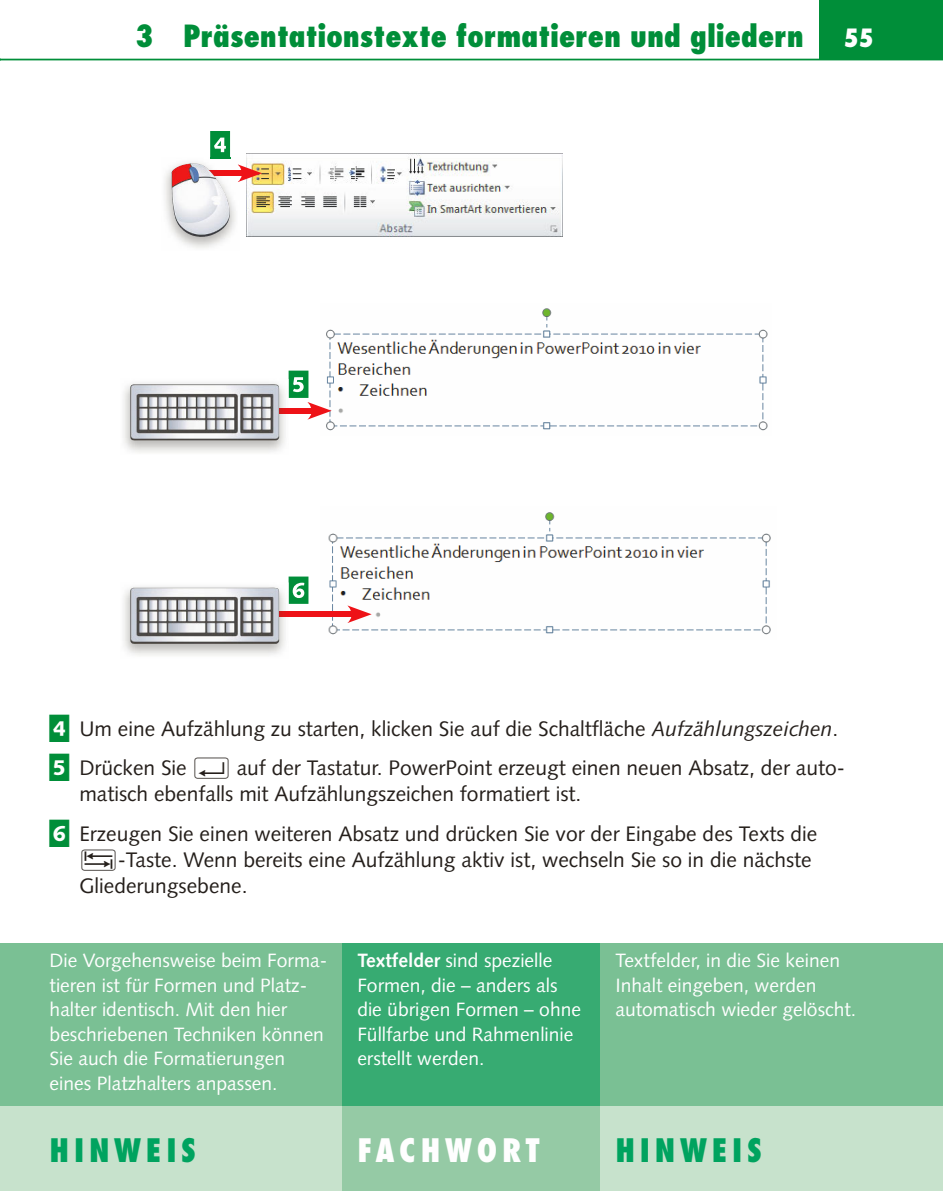
<style>
.page{position:relative;width:943px;height:1191px;background:#fff}
.page>*{position:absolute;margin:0;border:0;box-sizing:border-box;transform-origin:0 0}
.t1{font:800 condensed 31.5px "Futura";letter-spacing:.15em;color:#00a35f}
.t2{font:800 condensed 31.5px "Futura";letter-spacing:.15em;color:#fefefe}
.t3{font:800 condensed 29.75px "Futura";color:#008e39}
.t4{font:800 condensed 24.5px "Futura";color:#fefefe}
.t5{font:21px/39.4px "Syntax LT Std";color:#251f1b}
.t6{font:19.25px/24.5px "Syntax LT Std";color:#fefefe}
.s1{font-family:"Bfb numbers Normal";font-size:34.12px;color:#008e39}
.s2{font-style:italic}
.s3{font-family:"Keyboard Full Normal"}
.s4{font-weight:700}
</style>
<div class="page">
<div style="left:819px;top:0;width:124px;height:60px;background:#008e39"></div>
<hr style="left:0;top:59px;width:943px;height:1px;background:#008e39">
<div style="left:0;top:943px;width:342px;height:163px;background:#7ac094"></div>
<div style="left:342px;top:943px;width:258px;height:163px;background:#37ab72"></div>
<div style="left:600px;top:943px;width:343px;height:163px;background:#7ac094"></div>
<div style="left:0;top:1106px;width:342px;height:85px;background:#c7e2cc"></div>
<div style="left:342px;top:1106px;width:258px;height:85px;background:#95caa5"></div>
<div style="left:600px;top:1106px;width:343px;height:85px;background:#c7e2cc"></div>
<hr style="left:0;top:1106px;width:1px;height:85px;background:#7ac094">
<hr style="left:0;top:943px;width:1px;height:163px;background:#00a35f">
<svg style="left:288px;top:576px;width:20px;height:28px"></svg>
<img style="left:246px;top:153px;width:316px;height:83px">
<img style="left:326px;top:308px;width:442px;height:123px">
<img style="left:328px;top:512px;width:443px;height:123px">
<div style="left:205px;top:611px;width:152px;height:6px;background:#ee1217"></div>
<svg style="left:347px;top:605px;width:24px;height:18px"></svg>
<svg style="left:288px;top:370px;width:44px;height:49px"></svg>
<img style="left:123px;top:586px;width:162px;height:70px">
<img style="left:279px;top:611px;width:6px;height:6px">
<img style="left:130px;top:588px;width:149px;height:56px">
<img style="left:123px;top:382px;width:165px;height:71px">
<img style="left:279px;top:408px;width:9px;height:5px">
<img style="left:130px;top:384px;width:149px;height:56px">
<img style="left:164px;top:158px;width:74px;height:90px">
<svg style="left:210px;top:131px;width:20px;height:28px"></svg>
<img style="left:227px;top:171px;width:11px;height:5px">
<svg style="left:238px;top:164px;width:24px;height:18px"></svg>
<img style="left:171px;top:163px;width:56px;height:74px">
<h2 class="t3" style="left:135px;top:17px;width:670px">3 Präsentationstexte formatieren und gliedern</h2>
<p class="t4" style="left:843px;top:22px;width:31px">55</p>
<p class="t5" style="left:50px;top:709px;width:796px"><span class="s1">D</span> Um eine Aufzählung zu starten, klicken Sie auf die Schaltfläche <span class="s2">Aufzählungszeichen</span>.<br><span class="s1">E</span> Drücken Sie <span class="s3">Æ</span> auf der Tastatur. PowerPoint erzeugt einen neuen Absatz, der auto-</p>
<p class="t5" style="left:50px;top:774px;width:769px;text-indent:30px">matisch ebenfalls mit Aufzählungszeichen formatiert ist.<br><span class="s1">F</span> Erzeugen Sie einen weiteren Absatz und drücken Sie vor der Eingabe des Texts die</p>
<p class="t5" style="left:79px;top:846px;width:733px;line-height:26.2px"><span class="s3">Å</span>-Taste. Wenn bereits eine Aufzählung aktiv ist, wechseln Sie so in die nächste<br>Gliederungsebene.</p>
<p class="t6" style="left:50px;top:948px;width:279px">Die Vorgehensweise beim Forma&shy;tieren ist für Formen und Platz&shy;halter identisch. Mit den hier beschriebenen Techniken können<br>Sie auch die Formatierungen eines Platzhalters anpassen.</p>
<p class="t6" style="left:357px;top:948px;width:225px"><span class="s4">textfelder</span> sind spezielle<br>Formen, die – anders als die übrigen Formen – ohne<br>Füllfarbe und Rahmenlinie erstellt werden.</p>
<p class="t6" style="left:615px;top:948px;width:242px">Textfelder, in die Sie keinen<br>Inhalt eingeben, werden automatisch wieder gelöscht.</p>
<h1 class="t1" style="left:50px;top:1129px;width:148px">hinWEiS</h1>
<h1 class="t2" style="left:357px;top:1129px;width:184px">FachWort</h1>
<h1 class="t1" style="left:615px;top:1129px;width:148px">hinWEiS</h1>
</div>
